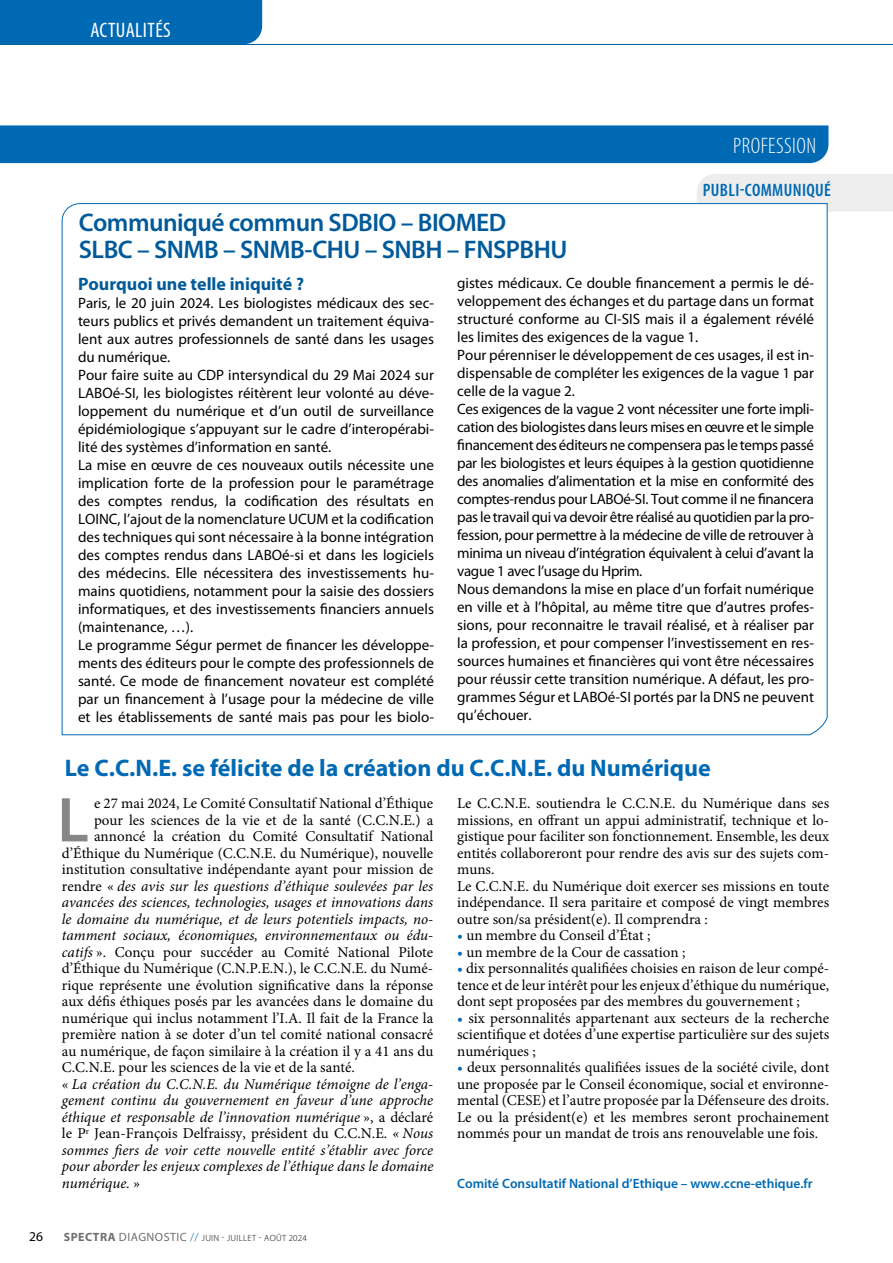
<style>
.page{position:relative;width:893px;height:1263px;background:#fff}
.page>*{position:absolute;margin:0;border:0;box-sizing:border-box;transform-origin:0 0}
.t1{font:600 63.9px "Myriad Pro";color:#878787}
.t2{font:600 25.5px/27px "Myriad Pro";letter-spacing:-.02em;color:#005a9a}
.t3{font:700 24px "Myriad Pro";color:#0069b4}
.t4{font:300 condensed 22.5px "Myriad Pro";letter-spacing:.02em;color:#fff}
.t5{font:condensed 21px "Myriad Pro";letter-spacing:.02em;color:#fff}
.t6{font:700 18px "Myriad Pro";color:#005a9a}
.t7{font:600 condensed 18px "Myriad Pro";letter-spacing:.02em;color:#0069b4}
.t8{font:15px/18px "Myriad Pro";color:#000}
.t9{font:15px/16.5px "Minion Pro";color:#000;text-align:justify}
.t10{font:italic 15px "Minion Pro";color:#000}
.t11{font:600 13.5px "Myriad Pro";color:#0069b4}
.t12{font:13.5px "Myriad Pro";color:#000}
.t13{font:300 9px "Myriad Pro";letter-spacing:.04em;color:#000}
.s1{color:#0069b4}
.s2{font-style:normal}
.s3{font-style:italic}
.s4{font-weight:700;font-size:12px;color:#706f6f}
.s5{font-weight:400;font-size:12px;color:#706f6f}
.s6{font-size:12px;color:#0069b4}
</style>
<div class="page">
<hr style="left:0;top:44px;width:893px;height:1px;background:#005a9a">
<div style="left:0;top:0;width:262px;height:44px;background:#0069b4"></div>
<div style="left:697px;top:174px;width:196px;height:38px;background:#ededed"></div>
<svg style="left:62px;top:203px;width:765px;height:532px"></svg>
<div style="left:0;top:125px;width:828px;height:38px;background:#0069b4"></div>
<h3 class="t5" style="left:91px;top:18px;width:82px">ACTUALITÉS</h3>
<h3 class="t4" style="left:733px;top:132px;width:85px">PROFESSION</h3>
<p class="t7" style="left:703px;top:179px;width:130px">PUBLI-COMMUNIQUÉ</p>
<h2 class="t2" style="left:79px;top:208px;width:490px">Communiqué commun SDBIO – BIOMED<br>SLBC – SNMB – SNMB-CHU – SNBH – FNSPBHU</h2>
<p class="t6" style="left:78px;top:272px;width:227px">Pourquoi une telle iniquité ?</p>
<p class="t8" style="left:78px;top:294px;width:357px">Paris, le 20 juin 2024. Les biologistes médicaux des sec&shy;teurs publics et privés demandent un traitement équiva&shy;lent aux autres professionnels de santé dans les usages du numérique.<br>Pour faire suite au CDP intersyndical du 29 Mai 2024 sur LABOé-SI, les biologistes réitèrent leur volonté au déve&shy;loppement du numérique et d’un outil de surveillance épidémiologique s’appuyant sur le cadre d’interopérabi&shy;lité des systèmes d’information en santé.<br>La mise en œuvre de ces nouveaux outils nécessite une implication forte de la profession pour le paramétrage des comptes rendus, la codification des résultats en LOINC, l’ajout de la nomenclature UCUM et la codification des techniques qui sont nécessaire à la bonne intégration des comptes rendus dans LABOé-si et dans les logiciels des médecins. Elle nécessitera des investissements hu&shy;mains quotidiens, notamment pour la saisie des dossiers informatiques, et des investissements financiers annuels (maintenance, …).<br>Le programme Ségur permet de financer les développe&shy;ments des éditeurs pour le compte des professionnels de santé. Ce mode de financement novateur est complété par un financement à l’usage pour la médecine de ville et les établissements de santé mais pas pour les biolo-</p>
<p class="t8" style="left:457px;top:274px;width:358px">gistes médicaux. Ce double financement a permis le dé&shy;veloppement des échanges et du partage dans un format structuré conforme au CI-SIS mais il a également révélé les limites des exigences de la vague 1.<br>Pour pérenniser le développement de ces usages, il est in&shy;dispensable de compléter les exigences de la vague 1 par celle de la vague 2.<br>Ces exigences de la vague 2 vont nécessiter une forte impli&shy;cation des biologistes dans leurs mises en œuvre et le simple financement des éditeurs ne compensera pas le temps passé par les biologistes et leurs équipes à la gestion quotidienne des anomalies d’alimentation et la mise en conformité des comptes-rendus pour LABOé-SI. Tout comme il ne financera pas le travail qui va devoir être réalisé au quotidien par la pro&shy;fession, pour permettre à la médecine de ville de retrouver à minima un niveau d’intégration équivalent à celui d’avant la vague 1 avec l’usage du Hprim.<br>Nous demandons la mise en place d’un forfait numérique en ville et à l’hôpital, au même titre que d’autres profes&shy;sions, pour reconnaitre le travail réalisé, et à réaliser par la profession, et pour compenser l’investissement en res&shy;sources humaines et financières qui vont être nécessaires pour réussir cette transition numérique. A défaut, les pro&shy;grammes Ségur et LABOé-SI portés par la DNS ne peuvent qu’échouer.</p>
<h3 class="t3" style="left:65px;top:753px;width:647px">Le C.C.N.E. se félicite de la création du C.C.N.E. du Numérique</h3>
<p class="t9" style="left:457px;top:795px;width:374px;text-align:left">Le C.C.N.E. soutiendra le C.C.N.E. du Numérique dans ses missions, en offrant un appui administratif, technique et lo&shy;gistique pour faciliter son fonctionnement. Ensemble, les deux entités collaboreront pour rendre des avis sur des sujets com&shy;muns.<br>Le C.C.N.E. du Numérique doit exercer ses missions en toute indépendance. Il sera paritaire et composé de vingt membres outre son/sa président(e). Il comprendra :</p>
<p class="t9" style="left:457px;top:927px;width:195px"><span class="s1">•</span> un membre du Conseil d’État ;</p>
<p class="t9" style="left:457px;top:944px;width:230px"><span class="s1">•</span> un membre de la Cour de cassation ;</p>
<p class="t9" style="left:457px;top:960px;width:374px"><span class="s1">•</span> dix personnalités qualifiées choisies en raison de leur compé&shy;tence et de leur intérêt pour les enjeux d’éthique du numérique, dont sept proposées par des membres du gouvernement ;</p>
<p class="t9" style="left:457px;top:1010px;width:374px"><span class="s1">•</span> six personnalités appartenant aux secteurs de la recherche scientifique et dotées d’une expertise particulière sur des sujets numériques ;</p>
<p class="t9" style="left:457px;top:1059px;width:374px"><span class="s1">•</span> deux personnalités qualifiées issues de la société civile, dont une proposée par le Conseil économique, social et environne&shy;mental (CESE) et l’autre proposée par la Défenseure des droits.<br>Le ou la président(e) et les membres seront prochainement nommés pour un mandat de trois ans renouvelable une fois.</p>
<p class="t11" style="left:457px;top:1175px;width:357px">Comité Consultatif National d’Ethique – www.ccne-ethique.fr</p>
<h1 class="t1" style="left:57px;top:779px;width:33px">L</h1>
<p class="t9" style="left:94px;top:795px;width:341px">e 27 mai 2024, Le Comité Consultatif National d’Éthique</p>
<p class="t9" style="left:94px;top:812px;width:341px">pour les sciences de la vie et de la santé (C.C.N.E.) a</p>
<p class="t9" style="left:94px;top:828px;width:341px">annoncé la création du Comité Consultatif National</p>
<p class="t9" style="left:62px;top:845px;width:373px">d’Éthique du Numérique (C.C.N.E. du Numérique), nouvelle</p>
<p class="t9" style="left:62px;top:861px;width:373px">institution consultative indépendante ayant pour mission de</p>
<p class="t10" style="left:62px;top:876px;width:373px"><span class="s2">rendre «</span> des avis sur les questions d’éthique soulevées par les</p>
<p class="t10" style="left:62px;top:892px;width:373px">avancées des sciences, technologies, usages et innovations dans</p>
<p class="t10" style="left:62px;top:909px;width:373px">le domaine du numérique, et de leurs potentiels impacts, no-</p>
<p class="t10" style="left:62px;top:925px;width:373px">tamment sociaux, économiques, environnementaux ou édu-</p>
<p class="t9" style="left:62px;top:944px;width:373px"><span class="s3">catifs</span> ». Conçu pour succéder au Comité National Pilote</p>
<p class="t9" style="left:62px;top:960px;width:373px">d’Éthique du Numérique (C.N.P.E.N.), le C.C.N.E. du Numé-</p>
<p class="t9" style="left:62px;top:977px;width:373px">rique représente une évolution significative dans la réponse</p>
<p class="t9" style="left:62px;top:993px;width:373px">aux défis éthiques posés par les avancées dans le domaine du</p>
<p class="t9" style="left:62px;top:1010px;width:373px">numérique qui inclus notamment l’I.A. Il fait de la France la</p>
<p class="t9" style="left:62px;top:1026px;width:373px">première nation à se doter d’un tel comité national consacré</p>
<p class="t9" style="left:62px;top:1043px;width:373px">au numérique, de façon similaire à la création il y a 41 ans du</p>
<p class="t9" style="left:62px;top:1059px;width:295px">C.C.N.E. pour les sciences de la vie et de la santé.</p>
<p class="t10" style="left:62px;top:1074px;width:373px"><span class="s2">«</span> La création du C.C.N.E. du Numérique témoigne de l’enga-</p>
<p class="t10" style="left:62px;top:1090px;width:373px">gement continu du gouvernement en faveur d’une approche</p>
<p class="t10" style="left:62px;top:1107px;width:373px">éthique et responsable de l’innovation numérique <span class="s2">», a déclaré</span></p>
<p class="t9" style="left:62px;top:1125px;width:373px">le P<sup>r</sup> Jean-François Delfraissy, président du C.C.N.E. « <span class="s3">Nous</span></p>
<p class="t10" style="left:62px;top:1140px;width:373px">sommes fiers de voir cette nouvelle entité s’établir avec force</p>
<p class="t10" style="left:62px;top:1156px;width:373px">pour aborder les enjeux complexes de l’éthique dans le domaine</p>
<p class="t10" style="left:62px;top:1173px;width:80px">numérique. <span class="s2">»</span></p>
<p class="t12" style="left:29px;top:1228px;width:16px">26</p>
<p class="t13" style="left:64px;top:1232px;width:244px"><span class="s4">SPECTRA</span> <span class="s5">DIAGNOSTIC</span> <span class="s6">//</span> JUIN - JUILLET - AOÛT 2024</p>
</div>
